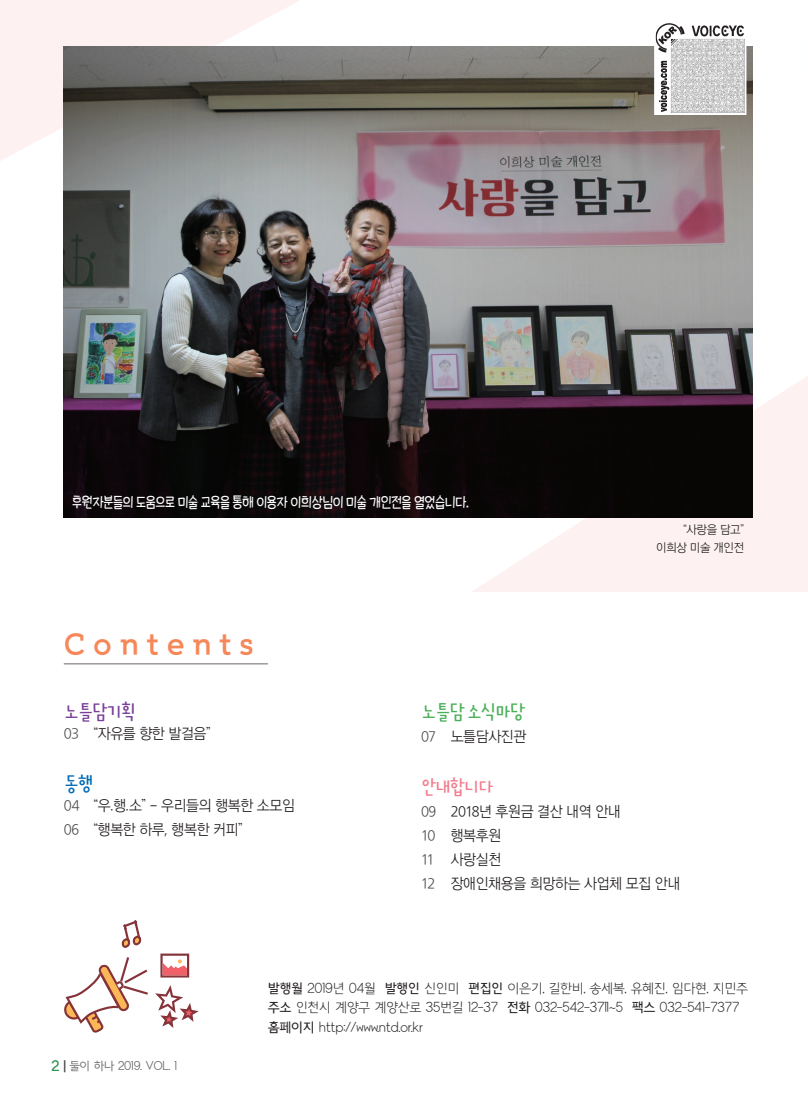
<style>
.page{position:relative;width:808px;height:1106px;background:#fff}
.page>*{position:absolute;margin:0;border:0;box-sizing:border-box;transform-origin:0 0}
.t1{font:700 37.5px "designhouse";color:#f68759}
.t2{font:21px "THE Minitoy";letter-spacing:-.03em;color:#49af56;scale:.94 1}
.t3{font:21px "THE Minitoy";letter-spacing:-.03em;color:#783e98;scale:.94 1}
.t4{font:21px "THE Minitoy";letter-spacing:-.03em;color:#f27c8d;scale:.94 1}
.t5{font:21px "THE Minitoy";color:#006bb6;scale:.94 1}
.t6{font:15px/24px "THE Lux Go R";letter-spacing:-.03em;color:#231f20;scale:.94 1}
.t7{font:15px "THE Miss";letter-spacing:-.03em;color:#fff;scale:.95 1}
.t8{font:12.75px/19.5px "THE Jung 120";letter-spacing:-.04em;color:#231f20}
.t9{font:12px/18px "THE Lux Go R";letter-spacing:-.03em;color:#231f20;text-align:right;scale:.95 1}
.t10{font:11.25px "THE Jung 130";letter-spacing:-.05em;color:#636366}
.s1{color:#4b4c4d}
.s2{font-family:"THE Jung 150";font-size:13.5px;color:#258b42}
.s3{font-family:"THE Jung 150";font-size:13.5px;color:#4b4c4d}
.s4{font-family:"THE Jung 140"}
</style>
<div class="page">
<svg style="left:0;top:0;width:301px;height:161px;fill:#fdf1f1"></svg>
<svg style="left:471px;top:376px;width:337px;height:216px;fill:#fdf1f1"></svg>
<hr style="left:64px;top:663px;width:204px;height:1px;background:#6c636b">
<img style="left:64px;top:47px;width:689px;height:470px">
<svg style="left:653px;top:23px;width:94px;height:93px"></svg>
<svg style="left:160px;top:953px;width:29px;height:24px"></svg>
<svg style="left:121px;top:920px;width:20px;height:27px"></svg>
<svg style="left:155px;top:985px;width:44px;height:43px"></svg>
<svg style="left:64px;top:957px;width:84px;height:75px"></svg>
<p class="t7" style="left:72px;top:491px;width:419px">후원자분들의 도움으로 미술 교육을 통해 이용자 이희상님이 미술 개인전을 열었습니다.</p>
<h1 class="t1" style="left:64px;top:627px;width:191px">C o n t e n t s</h1>
<p class="t9" style="left:656px;top:520px;width:94px">“사랑을 담고” 이희상 미술 개인전</p>
<h2 class="t3" style="left:64px;top:697px;width:78px">노틀담기획</h2>
<p class="t6" style="left:64px;top:721px;width:158px"><span class="s1">03</span> “자유를 향한 발걸음”</p>
<h2 class="t5" style="left:64px;top:769px;width:33px">동행</h2>
<p class="t6" style="left:64px;top:793px;width:247px"><span class="s1">04</span> “우.행.소” - 우리들의 행복한 소모임<br><span class="s1">06</span> “행복한 하루, 행복한 커피”</p>
<h2 class="t2" style="left:421px;top:697px;width:112px">노틀담 소식마당</h2>
<p class="t6" style="left:421px;top:724px;width:114px"><span class="s1">07</span> 노틀담사진관</p>
<h2 class="t4" style="left:421px;top:772px;width:78px">안내합니다</h2>
<p class="t6" style="left:421px;top:799px;width:277px"><span class="s1">09</span> 2018년 후원금 결산 내역 안내<br><span class="s1">10</span> 행복후원<br><span class="s1">11</span> 사랑실천<br><span class="s1">12</span> 장애인채용을 희망하는 사업체 모집 안내</p>
<p class="t10" style="left:51px;top:1059px;width:128px"><span class="s2">2</span> <span class="s3">|</span> 둘이 하나 2019. VOL. 1</p>
<p class="t8" style="left:268px;top:978px;width:482px"><span class="s4">발행월</span> 2019년 04월 <span class="s4">발행인</span> 신인미 <span class="s4">편집인</span> 이은기, 길한비, 송세복, 유혜진, 임다현, 지민주 <span class="s4">주소</span> 인천시 계양구 계양산로 35번길 12-37 <span class="s4">전화</span> 032-542-3711~5 <span class="s4">팩스</span> 032-541-7377 <span class="s4">홈페이지</span> http://www.ntd.or.kr</p>
</div>
